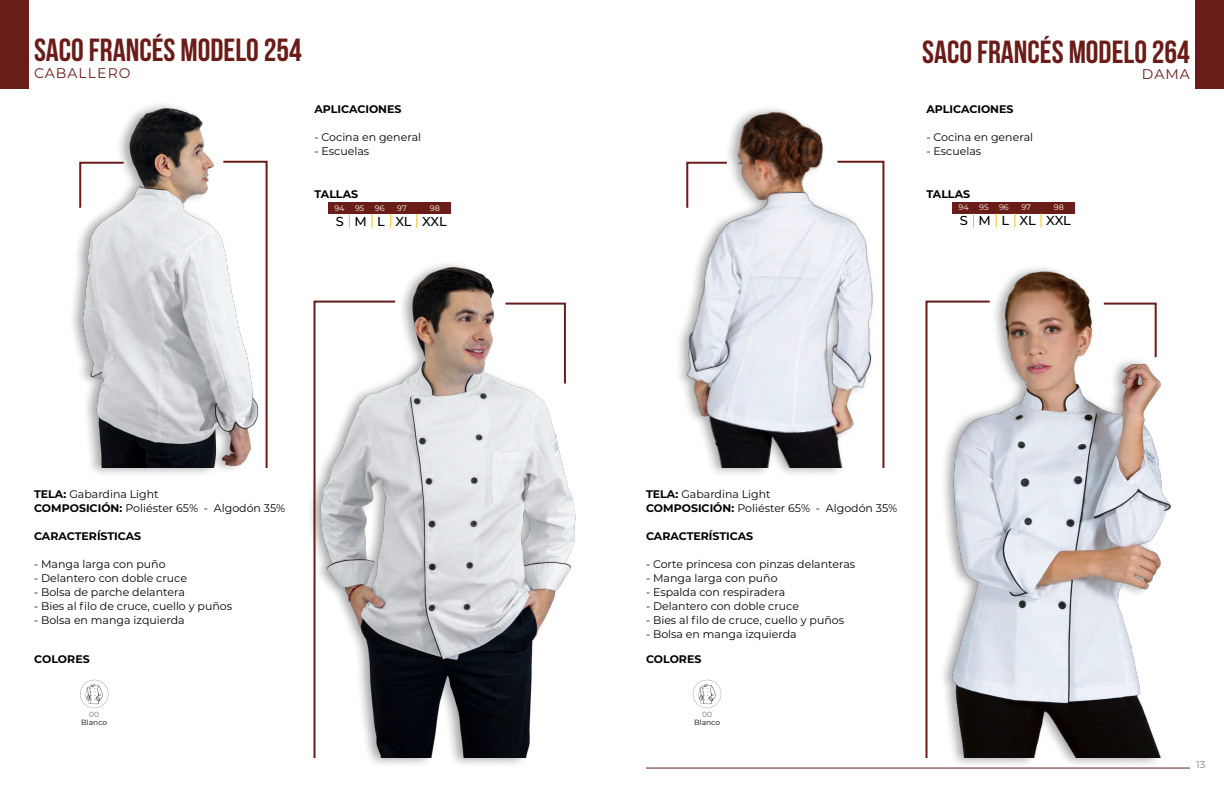
<style>
.page{position:relative;width:1224px;height:792px;background:#fff}
.page>*{position:absolute;margin:0;border:0;box-sizing:border-box;transform-origin:0 0}
.t1{font:700 32px "Bebas Neue";color:#6a1c18}
.t2{font:14px "Montserrat";letter-spacing:.075em;color:#6a1c18}
.t3{font:500 13px "Montserrat";letter-spacing:-.025em;color:#000}
.t4{font:11px/14px "Montserrat";color:#000}
.t5{font:700 11px "Montserrat";color:#000}
.t6{font:10px "Montserrat";color:#878787}
.t7{font:8px "Montserrat";color:#fff}
.t8{font:7.5px "Montserrat";color:#000}
.t9{font:7.5px "Montserrat";color:#706f6f}
.s1{font-weight:700}
</style>
<div class="page">
<div style="left:306px;top:259px;width:272px;height:509px;background:#000;opacity:.35"></div>
<img style="left:314px;top:259px;width:264px;height:499px">
<div style="left:68px;top:100px;width:193px;height:378px;background:#000;opacity:.35"></div>
<img style="left:68px;top:108px;width:193px;height:360px">
<svg style="left:503px;top:302px;width:64px;height:84px"></svg>
<svg style="left:78px;top:161px;width:48px;height:49px"></svg>
<svg style="left:313px;top:300px;width:84px;height:460px"></svg>
<svg style="left:221px;top:160px;width:47px;height:310px"></svg>
<div style="left:1196px;top:0;width:28px;height:88px;background:#6a1c18"></div>
<div style="left:0;top:0;width:28px;height:88px;background:#6a1c18"></div>
<hr style="left:646px;top:768px;width:544px;height:1px;background:#6a1c18">
<img style="left:992px;top:267px;width:179px;height:491px">
<div style="left:674px;top:104px;width:203px;height:374px;background:#000;opacity:.35"></div>
<img style="left:674px;top:108px;width:203px;height:360px">
<svg style="left:1102px;top:302px;width:56px;height:57px"></svg>
<svg style="left:685px;top:161px;width:44px;height:49px"></svg>
<svg style="left:925px;top:300px;width:67px;height:460px"></svg>
<svg style="left:835px;top:160px;width:50px;height:310px"></svg>
<svg style="left:80px;top:680px;width:28px;height:28px"></svg>
<svg style="left:693px;top:680px;width:28px;height:28px"></svg>
<div style="left:328px;top:202px;width:122px;height:12px;background:#6a1c18"></div>
<svg style="left:349px;top:214px;width:1px;height:13px"></svg>
<svg style="left:372px;top:214px;width:1px;height:13px"></svg>
<svg style="left:390px;top:214px;width:1px;height:13px"></svg>
<svg style="left:417px;top:214px;width:1px;height:13px"></svg>
<div style="left:952px;top:202px;width:122px;height:11px;background:#6a1c18"></div>
<svg style="left:973px;top:214px;width:1px;height:13px"></svg>
<svg style="left:996px;top:214px;width:1px;height:13px"></svg>
<svg style="left:1015px;top:214px;width:1px;height:13px"></svg>
<svg style="left:1041px;top:214px;width:1px;height:13px"></svg>
<h1 class="t1" style="left:34px;top:32px;width:269px">SACO FRANCÉS MODELO 254</h1>
<p class="t2" style="left:34px;top:63px;width:98px">CABALLERO</p>
<p class="t5" style="left:315px;top:101px;width:89px">APLICACIONES</p>
<p class="t4" style="left:315px;top:130px;width:108px">- Cocina en general</p>
<p class="t4" style="left:315px;top:144px;width:56px">- Escuelas</p>
<h1 class="t1" style="left:922px;top:34px;width:269px">SACO FRANCÉS MODELO 264</h1>
<p class="t2" style="left:1142px;top:65px;width:50px">DAMA</p>
<p class="t5" style="left:927px;top:101px;width:89px">APLICACIONES</p>
<p class="t4" style="left:927px;top:130px;width:108px">- Cocina en general</p>
<p class="t4" style="left:927px;top:144px;width:56px">- Escuelas</p>
<p class="t5" style="left:315px;top:187px;width:45px">TALLAS</p>
<p class="t5" style="left:927px;top:187px;width:45px">TALLAS</p>
<p class="t7" style="left:334px;top:202px;width:12px">94</p>
<p class="t7" style="left:355px;top:202px;width:11px">95</p>
<p class="t7" style="left:375px;top:202px;width:11px">96</p>
<p class="t7" style="left:397px;top:202px;width:11px">97</p>
<p class="t7" style="left:430px;top:202px;width:11px">98</p>
<p class="t3" style="left:336px;top:212px;width:113px">S M L XL XXL</p>
<p class="t7" style="left:959px;top:202px;width:12px">94</p>
<p class="t7" style="left:979px;top:202px;width:11px">95</p>
<p class="t7" style="left:999px;top:202px;width:11px">96</p>
<p class="t7" style="left:1021px;top:202px;width:11px">97</p>
<p class="t7" style="left:1054px;top:202px;width:11px">98</p>
<p class="t3" style="left:960px;top:211px;width:113px">S M L XL XXL</p>
<p class="t4" style="left:34px;top:487px;width:253px"><span class="s1">TELA:</span> Gabardina Light<br><span class="s1">COMPOSICIÓN:</span> Poliéster 65% - Algodón 35%</p>
<p class="t5" style="left:34px;top:529px;width:109px">CARACTERÍSTICAS</p>
<p class="t4" style="left:34px;top:557px;width:133px">- Manga larga con puño</p>
<p class="t4" style="left:34px;top:571px;width:155px">- Delantero con doble cruce</p>
<p class="t4" style="left:34px;top:585px;width:152px">- Bolsa de parche delantera</p>
<p class="t4" style="left:34px;top:599px;width:200px">- Bies al filo de cruce, cuello y puños</p>
<p class="t4" style="left:34px;top:613px;width:152px">- Bolsa en manga izquierda</p>
<p class="t4" style="left:646px;top:487px;width:253px"><span class="s1">TELA:</span> Gabardina Light<br><span class="s1">COMPOSICIÓN:</span> Poliéster 65% - Algodón 35%</p>
<p class="t5" style="left:646px;top:529px;width:109px">CARACTERÍSTICAS</p>
<p class="t4" style="left:646px;top:557px;width:211px">- Corte princesa con pinzas delanteras</p>
<p class="t4" style="left:646px;top:571px;width:133px">- Manga larga con puño</p>
<p class="t4" style="left:646px;top:585px;width:141px">- Espalda con respiradera</p>
<p class="t4" style="left:646px;top:599px;width:155px">- Delantero con doble cruce</p>
<p class="t4" style="left:646px;top:613px;width:200px">- Bies al filo de cruce, cuello y puños</p>
<p class="t4" style="left:646px;top:627px;width:152px">- Bolsa en manga izquierda</p>
<p class="t5" style="left:34px;top:651px;width:57px">COLORES</p>
<p class="t5" style="left:646px;top:651px;width:57px">COLORES</p>
<p class="t9" style="left:89px;top:709px;width:11px">00</p>
<p class="t8" style="left:81px;top:717px;width:28px">Blanco</p>
<p class="t9" style="left:702px;top:709px;width:11px">00</p>
<p class="t8" style="left:694px;top:717px;width:28px">Blanco</p>
<p class="t6" style="left:1196px;top:758px;width:11px">13</p>
</div>
